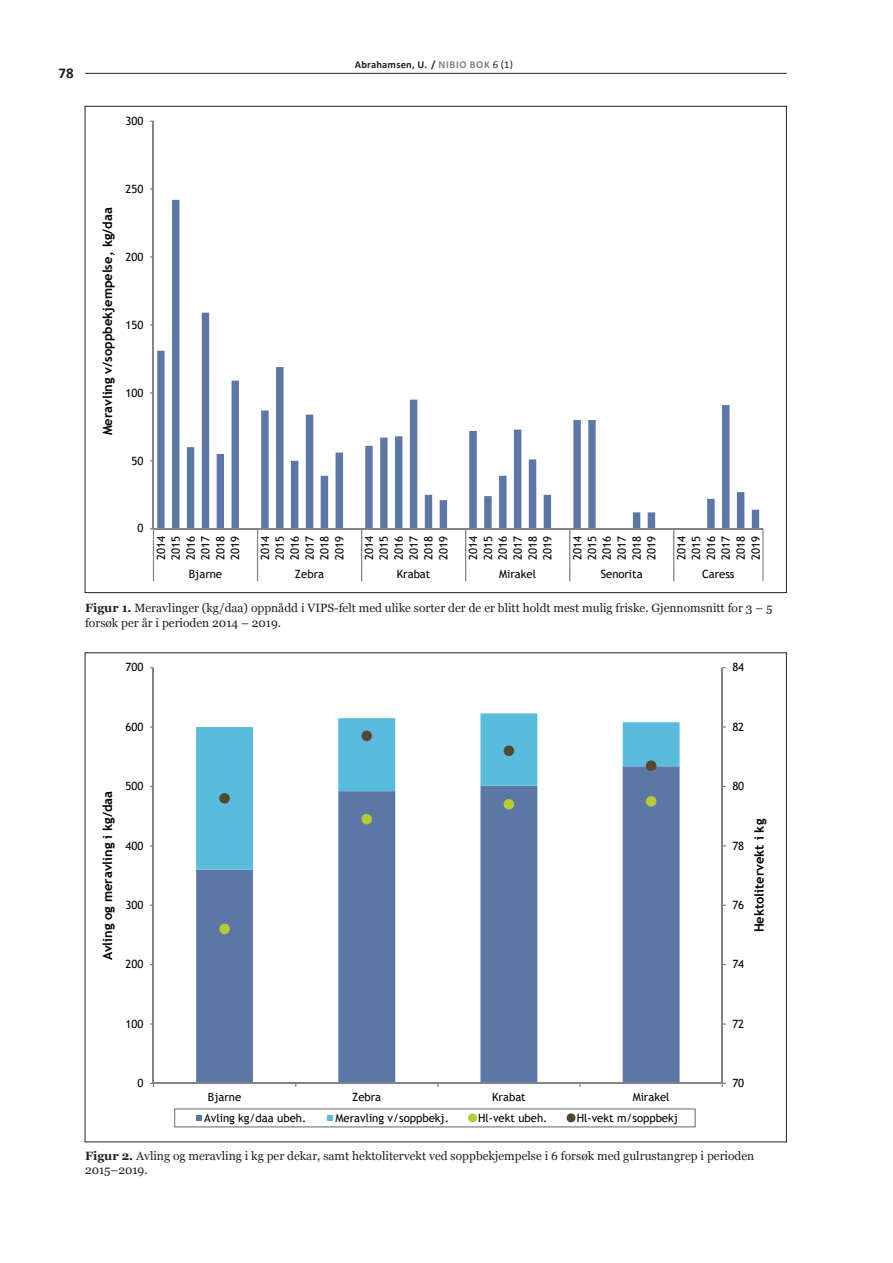
<style>
.page{position:relative;width:893px;height:1263px;background:#fff}
.page>*{position:absolute;margin:0;border:0;box-sizing:border-box;transform-origin:0 0}
.t1{font:700 15px "Calibri";color:#231f20}
.t2{font:700 12.9px "Trebuchet MS";color:#000}
.t3{font:12px/14.4px "Georgia";color:#231f20}
.t4{font:11.4px/14.9px "Trebuchet MS";letter-spacing:-.005em;color:#000;text-align:justify}
.t5{font:700 10.5px "Calibri";letter-spacing:.02em;color:#231f20}
.s1{color:#808285}
.s2{font-weight:400}
.s3{font-weight:700}
</style>
<div class="page">
<hr style="left:85px;top:73px;width:702px;height:1px;background:#231f20">
<svg style="left:157px;top:200px;width:602px;height:328px"></svg>
<hr style="left:153px;top:121px;width:1px;height:408px;background:#818386">
<hr style="left:153px;top:528px;width:610px;height:1px;background:#818386">
<hr style="left:153px;top:529px;width:1px;height:31px;background:#818386">
<hr style="left:257px;top:529px;width:1px;height:31px;background:#818386">
<hr style="left:361px;top:529px;width:1px;height:31px;background:#818386">
<hr style="left:465px;top:529px;width:1px;height:31px;background:#818386">
<hr style="left:569px;top:529px;width:1px;height:31px;background:#818386">
<hr style="left:673px;top:529px;width:1px;height:31px;background:#818386">
<hr style="left:762px;top:529px;width:1px;height:31px;background:#818386">
<svg style="left:153px;top:560px;width:1px;height:21px"></svg>
<svg style="left:257px;top:560px;width:1px;height:21px"></svg>
<svg style="left:361px;top:560px;width:1px;height:21px"></svg>
<svg style="left:465px;top:560px;width:1px;height:21px"></svg>
<svg style="left:569px;top:560px;width:1px;height:21px"></svg>
<svg style="left:673px;top:560px;width:1px;height:21px"></svg>
<svg style="left:762px;top:560px;width:1px;height:21px"></svg>
<svg style="left:196px;top:870px;width:484px;height:213px"></svg>
<svg style="left:196px;top:713px;width:484px;height:157px"></svg>
<hr style="left:722px;top:668px;width:1px;height:415px;background:#818386">
<hr style="left:153px;top:668px;width:1px;height:415px;background:#818386">
<hr style="left:153px;top:1083px;width:569px;height:1px;background:#818386">
<svg style="left:219px;top:924px;width:11px;height:10px"></svg>
<svg style="left:361px;top:814px;width:11px;height:10px"></svg>
<svg style="left:504px;top:799px;width:10px;height:10px"></svg>
<svg style="left:646px;top:796px;width:10px;height:11px"></svg>
<svg style="left:219px;top:793px;width:11px;height:11px"></svg>
<svg style="left:361px;top:731px;width:11px;height:10px"></svg>
<svg style="left:504px;top:745px;width:10px;height:11px"></svg>
<svg style="left:646px;top:760px;width:10px;height:11px"></svg>
<svg style="left:174px;top:1108px;width:522px;height:19px"></svg>
<h1 class="t1" style="left:58px;top:64px;width:17px">78</h1>
<p class="t4" style="left:125px;top:113px;width:19px">300</p>
<p class="t5" style="left:355px;top:58px;width:160px">Abrahamsen, U. / <span class="s1">NIBIO BOK</span> <span class="s2">6 (1)</span></p>
<p class="t2" style="left:99px;top:435px;width:229px;rotate:-90deg">Meravling v/soppbekjempelse, kg/daa</p>
<p class="t4" style="left:125px;top:181px;width:19px">250</p>
<p class="t4" style="left:125px;top:249px;width:19px">200</p>
<p class="t4" style="left:125px;top:317px;width:19px">150</p>
<p class="t4" style="left:125px;top:385px;width:19px">100</p>
<p class="t4" style="left:131px;top:453px;width:13px">50</p>
<p class="t4" style="left:137px;top:521px;width:7px">0</p>
<p class="t4" style="left:153px;top:560px;width:25px;rotate:-90deg">2014<br>2015<br>2016<br>2017<br>2018<br>2019</p>
<p class="t4" style="left:258px;top:560px;width:25px;rotate:-90deg">2014<br>2015<br>2016<br>2017<br>2018<br>2019</p>
<p class="t4" style="left:362px;top:560px;width:25px;rotate:-90deg">2014<br>2015<br>2016<br>2017<br>2018<br>2019</p>
<p class="t4" style="left:466px;top:560px;width:25px;rotate:-90deg">2014<br>2015<br>2016<br>2017<br>2018<br>2019</p>
<p class="t4" style="left:570px;top:560px;width:25px;rotate:-90deg">2014<br>2015<br>2016<br>2017<br>2018<br>2019</p>
<p class="t4" style="left:674px;top:560px;width:25px;rotate:-90deg">2014<br>2015<br>2016<br>2017<br>2018<br>2019</p>
<p class="t4" style="left:189px;top:567px;width:35px">Bjarne</p>
<p class="t4" style="left:295px;top:567px;width:31px">Zebra</p>
<p class="t4" style="left:397px;top:567px;width:35px">Krabat</p>
<p class="t4" style="left:499px;top:567px;width:38px">Mirakel</p>
<p class="t4" style="left:601px;top:567px;width:43px">Senorita</p>
<p class="t4" style="left:702px;top:567px;width:34px">Caress</p>
<p class="t3" style="left:85px;top:601px;width:689px"><span class="s3">Figur 1.</span> Meravlinger (kg/daa) oppnådd i VIPS-felt med ulike sorter der de er blitt holdt mest mulig friske. Gjennomsnitt for 3 – 5 forsøk per år i perioden 2014 – 2019.</p>
<p class="t4" style="left:125px;top:660px;width:19px">700</p>
<p class="t4" style="left:125px;top:719px;width:19px">600</p>
<p class="t2" style="left:99px;top:960px;width:171px;rotate:-90deg">Avling og meravling i kg/daa</p>
<p class="t4" style="left:125px;top:779px;width:19px">500</p>
<p class="t4" style="left:125px;top:838px;width:19px">400</p>
<p class="t4" style="left:125px;top:897px;width:19px">300</p>
<p class="t4" style="left:125px;top:957px;width:19px">200</p>
<p class="t4" style="left:125px;top:1016px;width:19px">100</p>
<p class="t4" style="left:137px;top:1076px;width:7px">0</p>
<p class="t4" style="left:208px;top:1090px;width:35px">Bjarne</p>
<p class="t4" style="left:352px;top:1090px;width:31px">Zebra</p>
<p class="t4" style="left:492px;top:1090px;width:35px">Krabat</p>
<p class="t4" style="left:633px;top:1090px;width:38px">Mirakel</p>
<p class="t4" style="left:732px;top:660px;width:13px">84</p>
<p class="t4" style="left:732px;top:719px;width:13px">82</p>
<p class="t4" style="left:732px;top:779px;width:13px">80</p>
<p class="t4" style="left:732px;top:838px;width:13px">78</p>
<p class="t4" style="left:732px;top:897px;width:13px">76</p>
<p class="t2" style="left:751px;top:932px;width:115px;rotate:-90deg">Hektolitervekt i kg</p>
<p class="t4" style="left:732px;top:957px;width:13px">74</p>
<p class="t4" style="left:732px;top:1016px;width:13px">72</p>
<p class="t4" style="left:732px;top:1075px;width:13px">70</p>
<p class="t4" style="left:204px;top:1110px;width:104px">Avling kg/daa ubeh.</p>
<p class="t4" style="left:336px;top:1110px;width:115px">Meravling v/soppbekj.</p>
<p class="t4" style="left:478px;top:1110px;width:71px">Hl-vekt ubeh.</p>
<p class="t4" style="left:577px;top:1110px;width:103px">Hl-vekt m/soppbekj</p>
<p class="t3" style="left:85px;top:1148px;width:671px"><span class="s3">Figur 2.</span> Avling og meravling i kg per dekar, samt hektolitervekt ved soppbekjempelse i 6 forsøk med gulrustangrep i perioden<br>2015–2019.</p>
</div>
